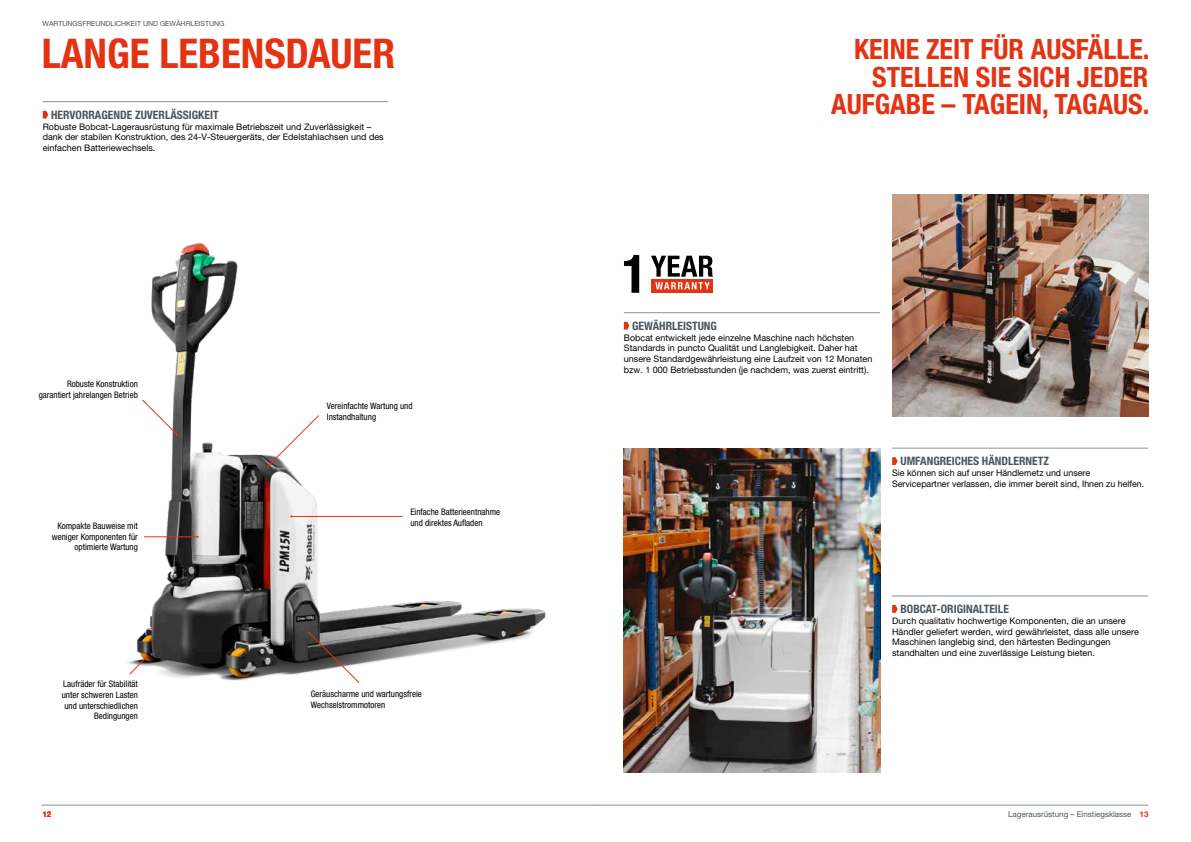
<style>
.page{position:relative;width:1191px;height:842px;background:#fff}
.page>*{position:absolute;margin:0;border:0;box-sizing:border-box;transform-origin:0 0}
.t1{font:700 condensed 41px "Helvetica Neue LT Pro";color:#e43312}
.t2{font:700 condensed 28px/27.6px "Helvetica Neue LT Pro";color:#e43312;text-align:right}
.t3{font:700 condensed 11.6px "Helvetica Neue LT Pro";color:#4c555c}
.t4{font:9px/10.8px "Helvetica Neue LT Pro";color:#000}
.t5{font:condensed 9px/10.8px "Helvetica Neue LT Pro";color:#000;text-align:right}
.t6{font:8px "Helvetica Neue LT Pro";color:#4c555c}
.t7{font:700 8px "Helvetica Neue LT Pro";color:#e43312}
.t8{font:7px "Helvetica Neue LT Pro";color:#4c555c}
.s1{font-weight:700;color:#e43312}
</style>
<div class="page">
<hr style="left:595px;top:805px;width:553px;height:1px;background:#8b9296">
<img style="left:892px;top:195px;width:256px;height:221px">
<hr style="left:42px;top:805px;width:554px;height:1px;background:#8b9296">
<hr style="left:43px;top:102px;width:345px;height:1px;background:#8b9296">
<svg style="left:43px;top:111px;width:5px;height:8px"></svg>
<img style="left:623px;top:449px;width:257px;height:324px">
<hr style="left:892px;top:596px;width:256px;height:1px;background:#8b9296">
<svg style="left:892px;top:605px;width:5px;height:8px"></svg>
<hr style="left:892px;top:448px;width:256px;height:1px;background:#8b9296">
<svg style="left:892px;top:457px;width:5px;height:8px"></svg>
<hr style="left:624px;top:312px;width:256px;height:1px;background:#8b9296">
<svg style="left:624px;top:322px;width:5px;height:8px"></svg>
<img style="left:127px;top:242px;width:419px;height:441px">
<hr style="left:144px;top:537px;width:54px;height:1px;background:#e43312">
<svg style="left:267px;top:415px;width:52px;height:52px"></svg>
<svg style="left:129px;top:657px;width:18px;height:17px"></svg>
<svg style="left:142px;top:400px;width:36px;height:36px"></svg>
<svg style="left:308px;top:632px;width:51px;height:51px"></svg>
<hr style="left:291px;top:516px;width:111px;height:1px;background:#e43312">
<svg style="left:651px;top:289px;width:62px;height:4px"></svg>
<svg style="left:651px;top:256px;width:62px;height:33px"></svg>
<svg style="left:624px;top:255px;width:15px;height:38px"></svg>
<p class="t8" style="left:43px;top:19px;width:183px">WARTUNGSFREUNDLICHKEIT UND GEWÄHRLEISTUNG</p>
<h1 class="t1" style="left:42px;top:29px;width:355px">LANGE LEBENSDAUER</h1>
<p class="t3" style="left:51px;top:108px;width:169px">HERVORRAGENDE ZUVERLÄSSIGKEIT</p>
<p class="t4" style="left:43px;top:121px;width:342px">Robuste Bobcat-Lagerausrüstung für maximale Betriebszeit und Zuverlässigkeit – dank der stabilen Konstruktion, des 24-V-Steuergeräts, der Edelstahlachsen und des einfachen Batteriewechsels.</p>
<p class="t5" style="left:39px;top:378px;width:101px">Robuste Konstruktion garantiert jahrelangen Betrieb</p>
<p class="t5" style="left:52px;top:520px;width:87px">Kompakte Bauweise mit weniger Komponenten für optimierte Wartung</p>
<p class="t5" style="left:62px;top:678px;width:78px">Laufräder für Stabilität unter schweren Lasten und unterschiedlichen<br>Bedingungen</p>
<p class="t7" style="left:43px;top:809px;width:10px">12</p>
<p class="t5" style="left:327px;top:400px;width:87px;text-align:left">Vereinfachte Wartung und<br>Instandhaltung</p>
<p class="t5" style="left:410px;top:506px;width:91px;text-align:left">Einfache Batterieentnahme und direktes Aufladen</p>
<p class="t5" style="left:311px;top:689px;width:113px;text-align:left">Geräuscharme und wartungsfreie<br>Wechselstrommotoren</p>
<h2 class="t2" style="left:831px;top:35px;width:320px">KEINE ZEIT FÜR AUSFÄLLE.<br>STELLEN SIE SICH JEDER<br>AUFGABE – TAGEIN, TAGAUS.</h2>
<p class="t3" style="left:632px;top:319px;width:86px">GEWÄHRLEISTUNG</p>
<p class="t4" style="left:624px;top:332px;width:250px">Bobcat entwickelt jede einzelne Maschine nach höchsten Standards in puncto Qualität und Langlebigkeit. Daher hat unsere Standardgewährleistung eine Laufzeit von 12 Monaten bzw. 1 000 Betriebsstunden (je nachdem, was zuerst eintritt).</p>
<p class="t3" style="left:900px;top:454px;width:150px">UMFANGREICHES HÄNDLERNETZ</p>
<p class="t4" style="left:892px;top:467px;width:253px">Sie können sich auf unser Händlernetz und unsere<br>Servicepartner verlassen, die immer bereit sind, Ihnen zu helfen.</p>
<p class="t3" style="left:900px;top:602px;width:110px">BOBCAT-ORIGINALTEILE</p>
<p class="t4" style="left:892px;top:615px;width:248px">Durch qualitativ hochwertige Komponenten, die an unsere Händler geliefert werden, wird gewährleistet, dass alle unsere Maschinen langlebig sind, den härtesten Bedingungen standhalten und eine zuverlässige Leistung bieten.</p>
<p class="t6" style="left:1008px;top:810px;width:142px">Lagerausrüstung – Einstiegsklasse <span class="s1">13</span></p>
</div>
